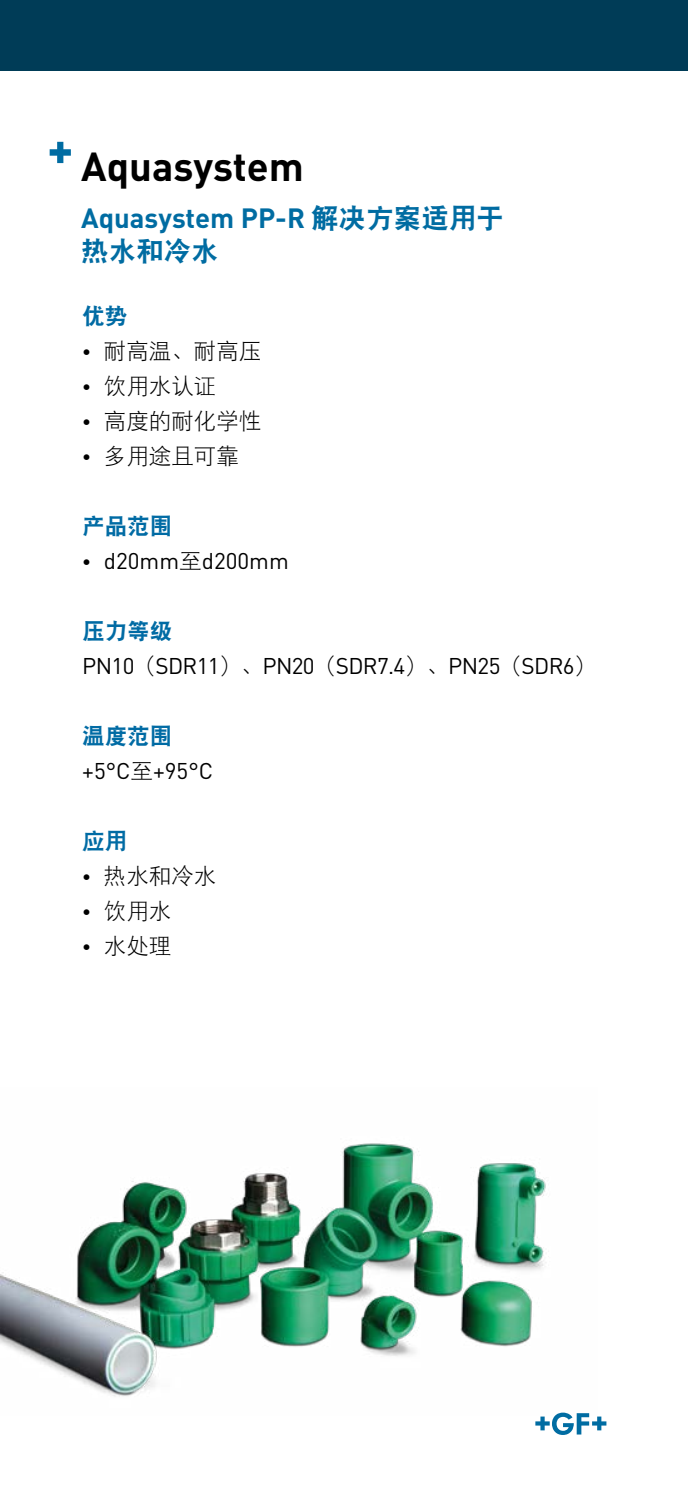
<style>
.page{position:relative;width:688px;height:1489px;background:#fff}
.page>*{position:absolute;margin:0;border:0;box-sizing:border-box;transform-origin:0 0}
.t1{font:700 40px "DIN Pro";color:#000}
.t2{font:700 27.5px "DIN Pro";color:#006ca2}
.t3{font:27.5px "DF Hei GB W9";color:#006ca2}
.t4{font:22.5px "DIN Pro";letter-spacing:-.03em;color:#000}
.t5{font:22.5px "DF Hei GB W3";color:#000}
.t6{font:22.5px "DF Hei GB W9";color:#006ba4}
.t7{font:22.5px "DIN Pro";color:#000}
.s1{font-family:"DF Hei GB W9";font-weight:400}
.s2{font-family:"DIN Pro";font-weight:500;font-size:17.5px}
.s3{font-weight:500;font-size:17.5px}
.s4{font-family:"DF Hei GB W3"}
</style>
<div class="page">
<img style="left:0;top:1143px;width:546px;height:254px">
<svg style="left:50px;top:142px;width:21px;height:21px"></svg>
<svg style="left:535px;top:1412px;width:71px;height:22px"></svg>
<div style="left:0;top:0;width:687px;height:71px;background:#003c57"></div>
<h1 class="t1" style="left:81px;top:139px;width:224px">Aquasystem</h1>
<p class="t2" style="left:81px;top:200px;width:424px">Aquasystem PP-R <span class="s1">解决方案适用于</span></p>
<p class="t3" style="left:81px;top:236px;width:139px">热水和冷水</p>
<p class="t6" style="left:82px;top:303px;width:46px">优势</p>
<p class="t5" style="left:82px;top:338px;width:181px"><span class="s2">•</span> 耐高温、耐高压</p>
<p class="t5" style="left:82px;top:373px;width:136px"><span class="s2">•</span> 饮用水认证</p>
<p class="t5" style="left:82px;top:408px;width:181px"><span class="s2">•</span> 高度的耐化学性</p>
<p class="t5" style="left:82px;top:443px;width:158px"><span class="s2">•</span> 多用途且可靠</p>
<p class="t6" style="left:82px;top:513px;width:91px">产品范围</p>
<p class="t7" style="left:82px;top:545px;width:208px"><span class="s3">•</span> d20mm<span class="s4">至</span>d200mm</p>
<p class="t6" style="left:82px;top:618px;width:91px">压力等级</p>
<p class="t4" style="left:82px;top:650px;width:515px">PN10<span class="s4">（</span>SDR11<span class="s4">）、</span>PN20<span class="s4">（</span>SDR7.4<span class="s4">）、</span>PN25<span class="s4">（</span>SDR6<span class="s4">）</span></p>
<p class="t6" style="left:82px;top:723px;width:91px">温度范围</p>
<p class="t4" style="left:82px;top:755px;width:132px">+5°C<span class="s4">至</span>+95°C</p>
<p class="t6" style="left:82px;top:828px;width:46px">应用</p>
<p class="t5" style="left:82px;top:863px;width:136px"><span class="s2">•</span> 热水和冷水</p>
<p class="t5" style="left:82px;top:898px;width:91px"><span class="s2">•</span> 饮用水</p>
<p class="t5" style="left:82px;top:933px;width:91px"><span class="s2">•</span> 水处理</p>
</div>
